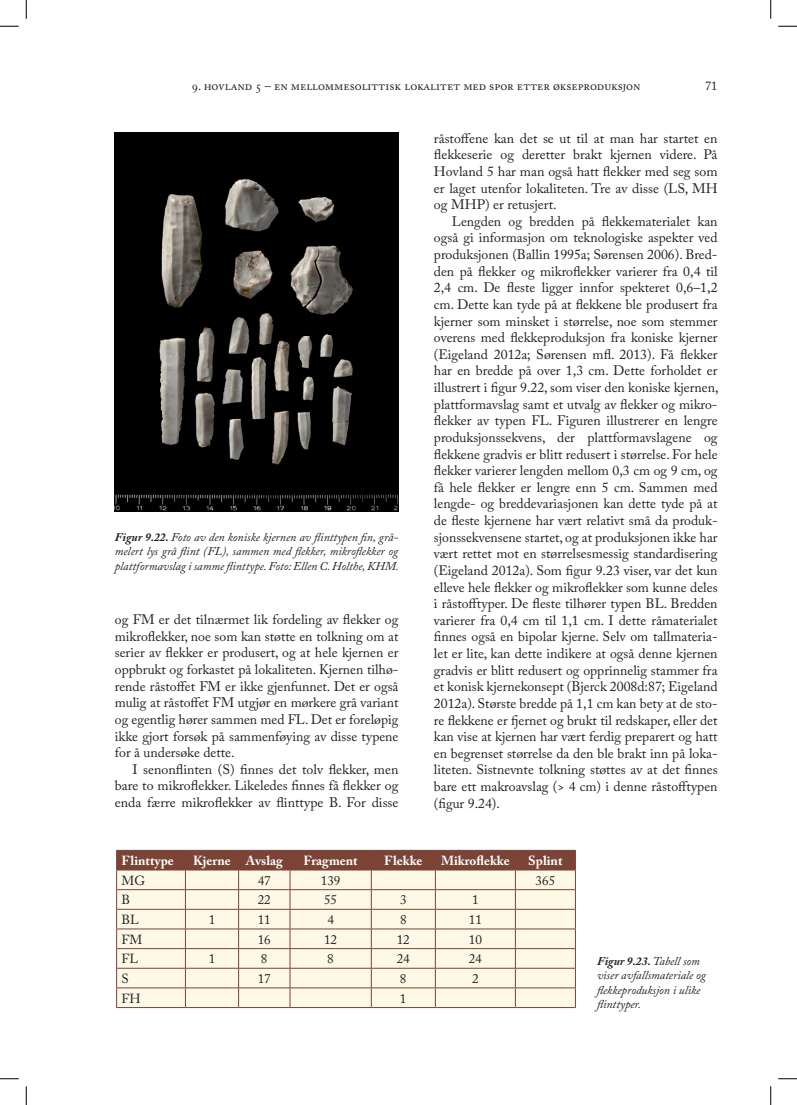
<style>
.page{position:relative;width:797px;height:1105px;background:#fff}
.page>*{position:absolute;margin:0;border:0;box-sizing:border-box;transform-origin:0 0}
.t1{font:13.75px/16.6px "Adobe Caslon Pro";letter-spacing:-.025em;color:#231f20;text-align:justify}
.t2{font:13.12px "Adobe Caslon Pro";color:#231f20}
.t3{font:700 13.12px "Adobe Caslon Pro";color:#fff}
.t4{font:12.5px "Adobe Caslon Pro";color:#231f20}
.t5{font:italic 11.88px/14.2px "Adobe Caslon Pro";color:#231f20;text-align:justify}
.s1{font-weight:700}
</style>
<div class="page">
<img style="left:115px;top:133px;width:283px;height:378px">
<hr style="left:116px;top:1007px;width:69px;height:1px;background:#7a4336">
<hr style="left:185px;top:1007px;width:53px;height:1px;background:#7a4336">
<hr style="left:238px;top:1007px;width:52px;height:1px;background:#7a4336">
<hr style="left:290px;top:1007px;width:81px;height:1px;background:#7a4336">
<hr style="left:371px;top:1007px;width:64px;height:1px;background:#7a4336">
<hr style="left:435px;top:1007px;width:80px;height:1px;background:#7a4336">
<hr style="left:515px;top:1007px;width:60px;height:1px;background:#7a4336">
<svg style="left:116px;top:850px;width:460px;height:157px;background:#e6d8c7"></svg>
<svg style="left:0;top:25px;width:19px;height:2px"></svg>
<svg style="left:778px;top:25px;width:19px;height:2px"></svg>
<svg style="left:0;top:1078px;width:19px;height:1px"></svg>
<svg style="left:778px;top:1078px;width:19px;height:1px"></svg>
<svg style="left:25px;top:0;width:2px;height:19px"></svg>
<svg style="left:25px;top:1086px;width:2px;height:19px"></svg>
<svg style="left:770px;top:0;width:1px;height:19px"></svg>
<svg style="left:770px;top:1086px;width:1px;height:19px"></svg>
<p class="t4" style="left:192px;top:78px;width:450px">9. hovland 5 – en mellommesolittisk lokalitet med spor etter økseproduksjon</p>
<p class="t4" style="left:705px;top:78px;width:14px">71</p>
<p class="t5" style="left:115px;top:530px;width:285px"><span class="s1">Figur 9.22.</span> Foto av den koniske kjernen av flinttypen fin, grå&shy;melert lys grå flint (FL), sammen med flekker, mikroflekker og plattformavslag i samme flinttype. Foto: Ellen C. Holthe, KHM.</p>
<p class="t1" style="left:115px;top:611px;width:285px">og FM er det tilnærmet lik fordeling av flekker og mikroflekker, noe som kan støtte en tolkning om at serier av flekker er produsert, og at hele kjernen er oppbrukt og forkastet på lokaliteten. Kjernen tilhø&shy;rende råstoffet FM er ikke gjenfunnet. Det er også mulig at råstoffet FM utgjør en mørkere grå variant og egentlig hører sammen med FL. Det er foreløpig ikke gjort forsøk på sammenføying av disse typene for å undersøke dette.</p>
<p class="t1" style="left:115px;top:761px;width:285px;text-indent:18px">I senonflinten (S) finnes det tolv flekker, men bare to mikroflekker. Likeledes finnes få flekker og enda færre mikroflekker av flinttype B. For disse</p>
<p class="t1" style="left:434px;top:130px;width:285px">råstoffene kan det se ut til at man har startet en flekkeserie og deretter brakt kjernen videre. På Hovland 5 har man også hatt flekker med seg som er laget utenfor lokaliteten. Tre av disse (LS, MH og MHP) er retusjert.</p>
<p class="t1" style="left:434px;top:213px;width:286px;text-indent:18px">Lengden og bredden på flekkematerialet kan også gi informasjon om teknologiske aspekter ved produksjonen (Ballin 1995a; Sørensen 2006). Bred&shy;den på flekker og mikroflekker varierer fra 0,4 til 2,4 cm. De fleste ligger innfor spekteret 0,6–1,2 cm. Dette kan tyde på at flekkene ble produsert fra kjerner som minsket i størrelse, noe som stemmer overens med flekkeproduksjon fra koniske kjerner (Eigeland 2012a; Sørensen mfl. 2013). Få flekker har en bredde på over 1,3 cm. Dette forholdet er illustrert i figur 9.22, som viser den koniske kjernen, plattformavslag samt et utvalg av flekker og mikro&shy;flekker av typen FL. Figuren illustrerer en lengre produksjonssekvens, der plattformavslagene og flekkene gradvis er blitt redusert i størrelse. For hele flekker varierer lengden mellom 0,3 cm og 9 cm, og få hele flekker er lengre enn 5 cm. Sammen med lengde- og breddevariasjonen kan dette tyde på at de fleste kjernene har vært relativt små da produk&shy;sjonssekvensene startet, og at produksjonen ikke har vært rettet mot en størrelsesmessig standardisering (Eigeland 2012a). Som figur 9.23 viser, var det kun elleve hele flekker og mikroflekker som kunne deles i råstofftyper. De fleste tilhører typen BL. Bredden varierer fra 0,4 cm til 1,1 cm. I dette råmaterialet finnes også en bipolar kjerne. Selv om tallmateria&shy;let er lite, kan dette indikere at også denne kjernen gradvis er blitt redusert og opprinnelig stammer fra et konisk kjernekonsept (Bjerck 2008d:87; Eigeland 2012a). Største bredde på 1,1 cm kan bety at de sto&shy;re flekkene er fjernet og brukt til redskaper, eller det kan vise at kjernen har vært ferdig preparert og hatt en begrenset størrelse da den ble brakt inn på loka&shy;liteten. Sistnevnte tolkning støttes av at det finnes bare ett makroavslag (&gt; 4 cm) i denne råstofftypen (figur 9.24).</p>
<p class="t3" style="left:122px;top:853px;width:54px">Flinttype</p>
<p class="t3" style="left:193px;top:853px;width:91px">Kjerne Avslag</p>
<p class="t3" style="left:303px;top:853px;width:56px">Fragment</p>
<p class="t3" style="left:384px;top:853px;width:40px">Flekke</p>
<p class="t3" style="left:441px;top:853px;width:70px">Mikroflekke</p>
<p class="t3" style="left:528px;top:853px;width:36px">Splint</p>
<p class="t2" style="left:122px;top:872px;width:25px">MG</p>
<p class="t2" style="left:258px;top:872px;width:15px">47</p>
<p class="t2" style="left:321px;top:872px;width:21px">139</p>
<p class="t2" style="left:535px;top:872px;width:21px">365</p>
<p class="t2" style="left:122px;top:892px;width:10px">B</p>
<p class="t2" style="left:258px;top:892px;width:15px">22</p>
<p class="t2" style="left:324px;top:892px;width:15px">55</p>
<p class="t2" style="left:400px;top:892px;width:8px">3</p>
<p class="t2" style="left:472px;top:892px;width:8px">1</p>
<p class="t2" style="left:122px;top:912px;width:19px">BL</p>
<p class="t2" style="left:209px;top:912px;width:8px">1</p>
<p class="t2" style="left:258px;top:912px;width:15px">11</p>
<p class="t2" style="left:327px;top:912px;width:8px">4</p>
<p class="t2" style="left:400px;top:912px;width:8px">8</p>
<p class="t2" style="left:469px;top:912px;width:15px">11</p>
<p class="t2" style="left:122px;top:931px;width:22px">FM</p>
<p class="t2" style="left:258px;top:931px;width:15px">16</p>
<p class="t2" style="left:324px;top:931px;width:15px">12</p>
<p class="t2" style="left:397px;top:931px;width:15px">12</p>
<p class="t2" style="left:469px;top:931px;width:15px">10</p>
<p class="t2" style="left:122px;top:951px;width:18px">FL</p>
<p class="t2" style="left:209px;top:951px;width:8px">1</p>
<p class="t2" style="left:261px;top:951px;width:8px">8</p>
<p class="t2" style="left:327px;top:951px;width:8px">8</p>
<p class="t2" style="left:397px;top:951px;width:15px">24</p>
<p class="t2" style="left:469px;top:951px;width:15px">24</p>
<p class="t2" style="left:121px;top:971px;width:9px">S</p>
<p class="t2" style="left:258px;top:971px;width:15px">17</p>
<p class="t2" style="left:400px;top:971px;width:8px">8</p>
<p class="t2" style="left:472px;top:971px;width:8px">2</p>
<p class="t2" style="left:121px;top:990px;width:21px">FH</p>
<p class="t2" style="left:400px;top:990px;width:8px">1</p>
<p class="t5" style="left:597px;top:954px;width:110px;text-align:left"><span class="s1">Figur 9.23.</span> Tabell som viser avfallsmateriale og flekkeproduksjon i ulike flinttyper.</p>
</div>
